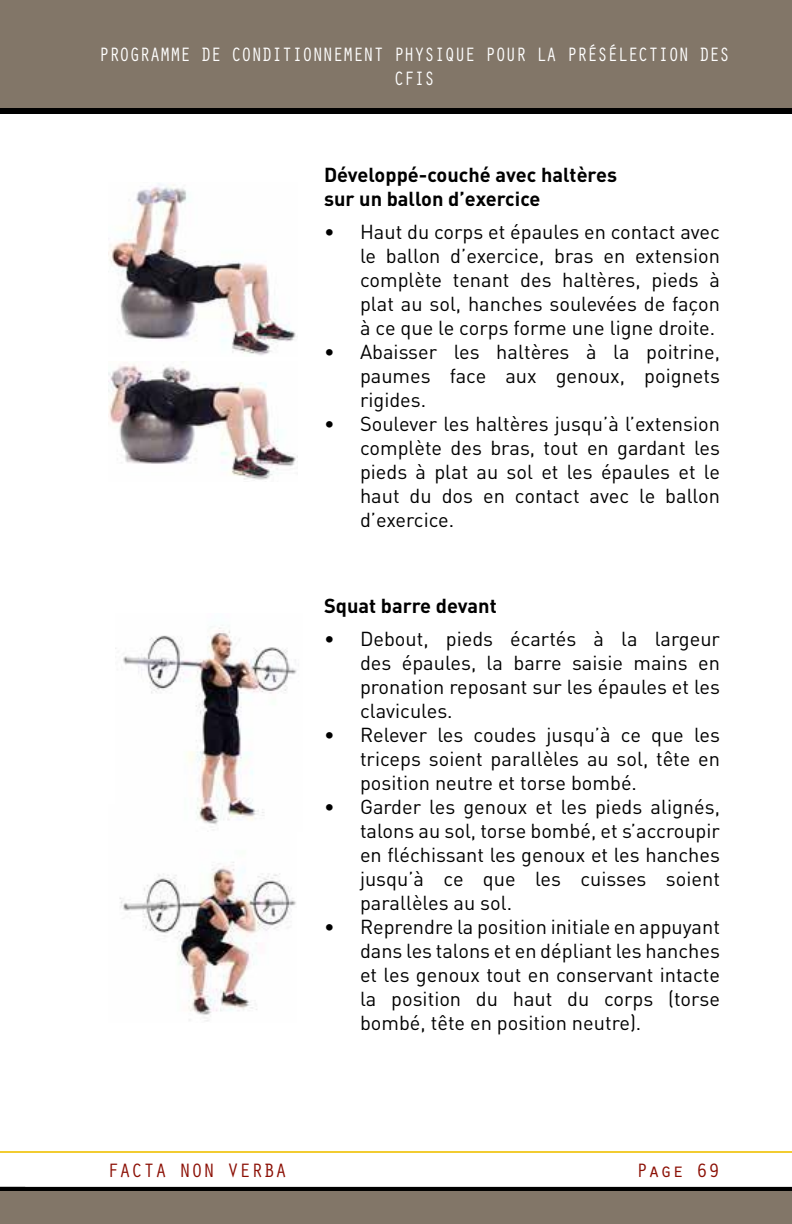
<style>
.page{position:relative;width:792px;height:1224px;background:#fff}
.page>*{position:absolute;margin:0;border:0;box-sizing:border-box;transform-origin:0 0}
.t1{font:20px/24px "DIN";color:#000;text-align:justify}
.t2{font:700 20px/24px "DIN";color:#000}
.t3{font:20px/24px "Orator Std";letter-spacing:-.035em;color:#fff;text-align:center;scale:.9 1}
.t4{font:20px "Orator Std";color:#8b0f04}
</style>
<div class="page">
<div style="left:0;top:108px;width:792px;height:6px;background:#000"></div>
<div style="left:0;top:1187px;width:792px;height:8px;background:#000"></div>
<div style="left:0;top:1191px;width:792px;height:33px;background:#827668"></div>
<div style="left:0;top:0;width:792px;height:108px;background:#827668"></div>
<hr style="left:0;top:1151px;width:792px;height:2px;background:#f2cc31">
<img style="left:108px;top:364px;width:188px;height:116px">
<img style="left:108px;top:183px;width:188px;height:173px">
<img style="left:119px;top:862px;width:177px;height:159px">
<img style="left:115px;top:627px;width:182px;height:203px">
<p class="t3" style="left:99px;top:41px;width:703px">PROGRAMME DE CONDITIONNEMENT PHYSIQUE POUR LA PRÉSÉLECTION DES<br>CFIS</p>
<p class="t2" style="left:324px;top:162px;width:295px">Développé-couché avec haltères sur un ballon d’exercice</p>
<p class="t1" style="left:360px;top:220px;width:362px;text-indent:-36px">• Haut du corps et épaules en contact avec le ballon d’exercice, bras en extension complète tenant des haltères, pieds à plat au sol, hanches soulevées de façon à ce que le corps forme une ligne droite.</p>
<p class="t1" style="left:360px;top:340px;width:362px;text-indent:-36px">• Abaisser les haltères à la poitrine, paumes face aux genoux, poignets rigides.</p>
<p class="t1" style="left:360px;top:412px;width:362px;text-indent:-36px">• Soulever les haltères jusqu’à l’extension complète des bras, tout en gardant les pieds à plat au sol et les épaules et le haut du dos en contact avec le ballon d’exercice.</p>
<p class="t2" style="left:324px;top:593px;width:174px">Squat barre devant</p>
<p class="t1" style="left:360px;top:626px;width:362px;text-indent:-36px">• Debout, pieds écartés à la largeur des épaules, la barre saisie mains en pronation reposant sur les épaules et les clavicules.</p>
<p class="t1" style="left:360px;top:722px;width:362px;text-indent:-36px">• Relever les coudes jusqu’à ce que les triceps soient parallèles au sol, tête en position neutre et torse bombé.</p>
<p class="t1" style="left:360px;top:794px;width:362px;text-indent:-36px">• Garder les genoux et les pieds alignés, talons au sol, torse bombé, et s’accroupir en fléchissant les genoux et les hanches jusqu’à ce que les cuisses soient parallèles au sol.</p>
<p class="t1" style="left:360px;top:914px;width:362px;text-indent:-36px">• Reprendre la position initiale en appuyant dans les talons et en dépliant les hanches et les genoux tout en conservant intacte la position du haut du corps (torse bombé, tête en position neutre).</p>
<p class="t4" style="left:107px;top:1156px;width:182px">FACTA NON VERBA</p>
<p class="t4" style="left:636px;top:1156px;width:85px">Page 69</p>
</div>
